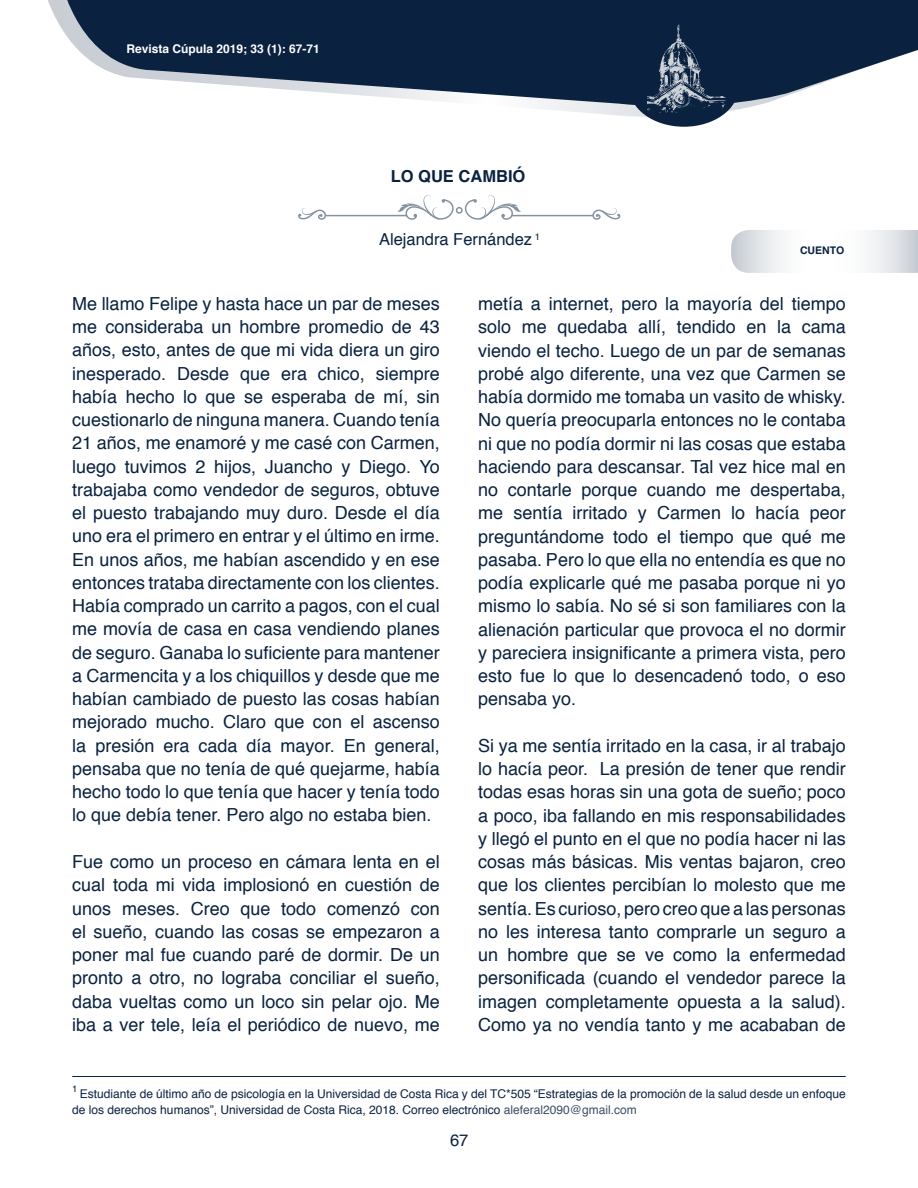
<style>
.page{position:relative;width:918px;height:1188px;background:#fff}
.page>*{position:absolute;margin:0;border:0;box-sizing:border-box;transform-origin:0 0}
.t1{font:18px/23.2px "Helvetica";color:#0a2240;text-align:justify}
.t2{font:16.5px "Helvetica";color:#0a2240}
.t3{font:700 16.5px "Helvetica";color:#0a2240}
.t4{font:12px/16.5px "Helvetica";color:#0a2240}
.t5{font:700 12px "Helvetica";color:#fff}
.t6{font:700 10.5px "Helvetica";color:#0a2240}
.t7{font:9.6px "Helvetica";color:#0a2240}
.s1{color:#3b4f66}
</style>
<div class="page">
<svg style="left:62px;top:0;width:856px;height:114px;fill:#0a2240"></svg>
<div style="left:630px;top:49px;width:108px;height:78px;background:#0a2240;border-radius:50%"></div>
<svg style="left:647px;top:25px;width:79px;height:88px"></svg>
<svg style="left:731px;top:230px;width:187px;height:43px"></svg>
<hr style="left:72px;top:1076px;width:774px;height:1px;background:#0a2240">
<svg style="left:298px;top:208px;width:28px;height:12px"></svg>
<hr style="left:325px;top:215px;width:82px;height:1px;background:#84919f">
<svg style="left:592px;top:208px;width:28px;height:12px"></svg>
<hr style="left:512px;top:215px;width:82px;height:1px;background:#84919f">
<svg style="left:397px;top:195px;width:124px;height:25px"></svg>
<p class="t5" style="left:126px;top:39px;width:195px">Revista Cúpula 2019; 33 (1): 67-71</p>
<p class="t3" style="left:391px;top:162px;width:136px">LO QUE CAMBIÓ</p>
<p class="t2" style="left:379px;top:227px;width:163px">Alejandra Fernández <sup>1</sup></p>
<p class="t6" style="left:800px;top:242px;width:46px">CUENTO</p>
<p class="t1" style="left:72px;top:292px;width:369px">Me llamo Felipe y hasta hace un par de meses me consideraba un hombre promedio de 43 años, esto, antes de que mi vida diera un giro inesperado. Desde que era chico, siempre había hecho lo que se esperaba de mí, sin cuestionarlo de ninguna manera. Cuando tenía 21 años, me enamoré y me casé con Carmen, luego tuvimos 2 hijos, Juancho y Diego. Yo trabajaba como vendedor de seguros, obtuve el puesto trabajando muy duro. Desde el día uno era el primero en entrar y el último en irme.<br>En unos años, me habían ascendido y en ese entonces trataba directamente con los clientes.<br>Había comprado un carrito a pagos, con el cual me movía de casa en casa vendiendo planes de seguro. Ganaba lo suficiente para mantener a Carmencita y a los chiquillos y desde que me habían cambiado de puesto las cosas habían mejorado mucho. Claro que con el ascenso la presión era cada día mayor. En general, pensaba que no tenía de qué quejarme, había hecho todo lo que tenía que hacer y tenía todo lo que debía tener. Pero algo no estaba bien.</p>
<p class="t1" style="left:72px;top:851px;width:369px">Fue como un proceso en cámara lenta en el cual toda mi vida implosionó en cuestión de unos meses. Creo que todo comenzó con el sueño, cuando las cosas se empezaron a poner mal fue cuando paré de dormir. De un pronto a otro, no lograba conciliar el sueño, daba vueltas como un loco sin pelar ojo. Me iba a ver tele, leía el periódico de nuevo, me</p>
<p class="t1" style="left:478px;top:293px;width:369px">metía a internet, pero la mayoría del tiempo solo me quedaba allí, tendido en la cama viendo el techo. Luego de un par de semanas probé algo diferente, una vez que Carmen se había dormido me tomaba un vasito de whisky.<br>No quería preocuparla entonces no le contaba ni que no podía dormir ni las cosas que estaba haciendo para descansar. Tal vez hice mal en no contarle porque cuando me despertaba, me sentía irritado y Carmen lo hacía peor preguntándome todo el tiempo que qué me pasaba. Pero lo que ella no entendía es que no podía explicarle qué me pasaba porque ni yo mismo lo sabía. No sé si son familiares con la alienación particular que provoca el no dormir y pareciera insignificante a primera vista, pero esto fue lo que lo desencadenó todo, o eso pensaba yo.</p>
<p class="t1" style="left:478px;top:734px;width:369px">Si ya me sentía irritado en la casa, ir al trabajo lo hacía peor. La presión de tener que rendir todas esas horas sin una gota de sueño; poco a poco, iba fallando en mis responsabilidades y llegó el punto en el que no podía hacer ni las cosas más básicas. Mis ventas bajaron, creo que los clientes percibían lo molesto que me sentía. Es curioso, pero creo que a las personas no les interesa tanto comprarle un seguro a un hombre que se ve como la enfermedad personificada (cuando el vendedor parece la imagen completamente opuesta a la salud).<br>Como ya no vendía tanto y me acababan de</p>
<p class="t7" style="left:72px;top:1082px;width:7px">1</p>
<p class="t4" style="left:72px;top:1086px;width:775px;text-indent:8px">Estudiante de último año de psicología en la Universidad de Costa Rica y del TC*505 “Estrategias de la promoción de la salud desde un enfoque de los derechos humanos”, Universidad de Costa Rica, 2018. Correo electrónico <span class="s1">aleferal2090@gmail.com</span></p>
<p class="t2" style="left:450px;top:1128px;width:20px">67</p>
</div>
